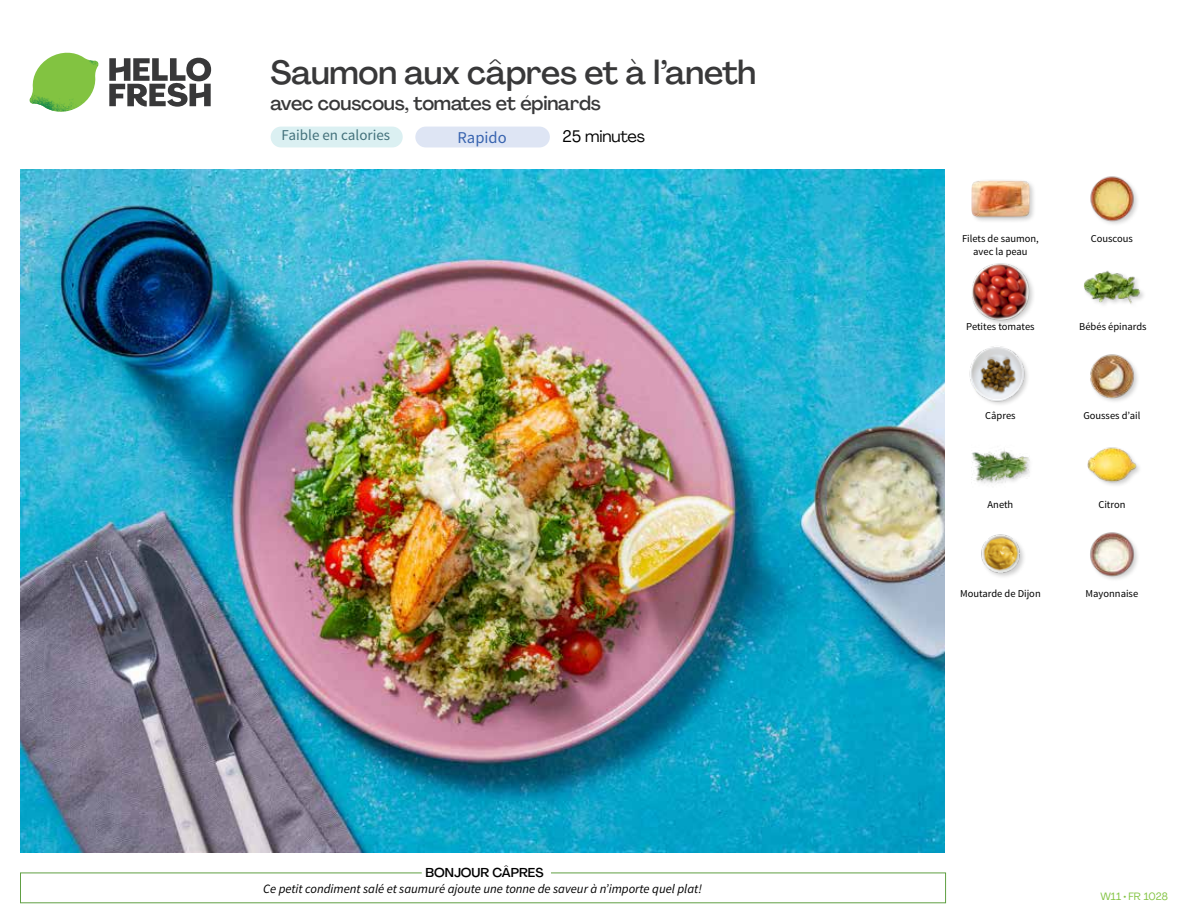
<style>
.page{position:relative;width:1188px;height:918px;background:#fff}
.page>*{position:absolute;margin:0;border:0;box-sizing:border-box;transform-origin:0 0}
.t1{font:500 33px "Agrandir";letter-spacing:-.01em;color:#383839}
.t2{font:500 19.5px "Agrandir";letter-spacing:-.01em;color:#383839}
.t3{font:16.5px "Agrandir";letter-spacing:-.01em;color:#000}
.t4{font:16.5px "Source Sans Pro";color:#3763af}
.t5{font:15px "Source Sans Pro";color:#43717b}
.t6{font:italic 12.75px "Source Sans Pro";color:#000}
.t7{font:500 12.75px "Agrandir";color:#000}
.t8{font:10.5px/13.5px "Source Sans Pro";color:#000;text-align:center}
.t9{font:10.5px "Agrandir";color:#82c341}
</style>
<div class="page">
<div style="left:415px;top:127px;width:135px;height:20px;background:#dee5f4;border-radius:10px"></div>
<div style="left:271px;top:127px;width:132px;height:20px;background:#dbf0f2;border-radius:10px"></div>
<svg style="left:109px;top:57px;width:102px;height:50px"></svg>
<svg style="left:34px;top:53px;width:62px;height:40px"></svg>
<img style="left:67px;top:53px;width:32px;height:26px">
<img style="left:33px;top:75px;width:59px;height:11px">
<img style="left:29px;top:79px;width:61px;height:33px">
<img style="left:65px;top:86px;width:27px;height:25px">
<div style="left:20px;top:873px;width:926px;height:30px;border:1px solid #609f43"></div>
<div style="left:422px;top:865px;width:129px;height:15px;background:#fff"></div>
<img style="left:21px;top:170px;width:924px;height:682px">
<img style="left:1090px;top:532px;width:48px;height:48px">
<img style="left:981px;top:534px;width:43px;height:43px">
<div style="left:1087px;top:447px;width:56px;height:41px;background:#000;opacity:.2"></div>
<img style="left:1087px;top:447px;width:50px;height:41px">
<img style="left:972px;top:450px;width:57px;height:34px">
<img style="left:1090px;top:354px;width:48px;height:48px">
<img style="left:969px;top:346px;width:59px;height:59px">
<div style="left:1083px;top:270px;width:64px;height:40px;background:#000;opacity:.2"></div>
<img style="left:1083px;top:270px;width:58px;height:40px">
<div style="left:971px;top:262px;width:64px;height:64px;background:#000;opacity:.2"></div>
<img style="left:972px;top:263px;width:57px;height:57px">
<img style="left:1090px;top:176px;width:48px;height:48px">
<div style="left:971px;top:179px;width:65px;height:45px;background:#000;opacity:.2"></div>
<img style="left:972px;top:179px;width:57px;height:45px">
<h1 class="t1" style="left:271px;top:52px;width:487px">Saumon aux câpres et à l’aneth</h1>
<h2 class="t2" style="left:271px;top:91px;width:332px">avec couscous, tomates et épinards</h2>
<h3 class="t5" style="left:282px;top:125px;width:110px">Faible en calories</h3>
<h3 class="t3" style="left:563px;top:126px;width:84px">25 minutes</h3>
<h3 class="t4" style="left:457px;top:128px;width:51px">Rapido</h3>
<p class="t7" style="left:425px;top:864px;width:120px">BONJOUR CÂPRES</p>
<p class="t6" style="left:263px;top:881px;width:440px">Ce petit condiment salé et saumuré ajoute une tonne de saveur à n’importe quel plat!</p>
<p class="t8" style="left:962px;top:232px;width:78px">Filets de saumon, avec la peau</p>
<p class="t8" style="left:1091px;top:232px;width:44px">Couscous</p>
<p class="t8" style="left:966px;top:320px;width:70px">Petites tomates</p>
<p class="t8" style="left:1079px;top:320px;width:69px">Bébés épinards</p>
<p class="t8" style="left:985px;top:409px;width:32px">Câpres</p>
<p class="t8" style="left:1083px;top:409px;width:59px">Gousses d’ail</p>
<p class="t8" style="left:988px;top:498px;width:27px">Aneth</p>
<p class="t8" style="left:1098px;top:498px;width:29px">Citron</p>
<p class="t8" style="left:960px;top:587px;width:82px">Moutarde de Dijon</p>
<p class="t8" style="left:1086px;top:587px;width:54px">Mayonnaise</p>
<p class="t9" style="left:1100px;top:890px;width:69px">W11 • FR 1028</p>
</div>
